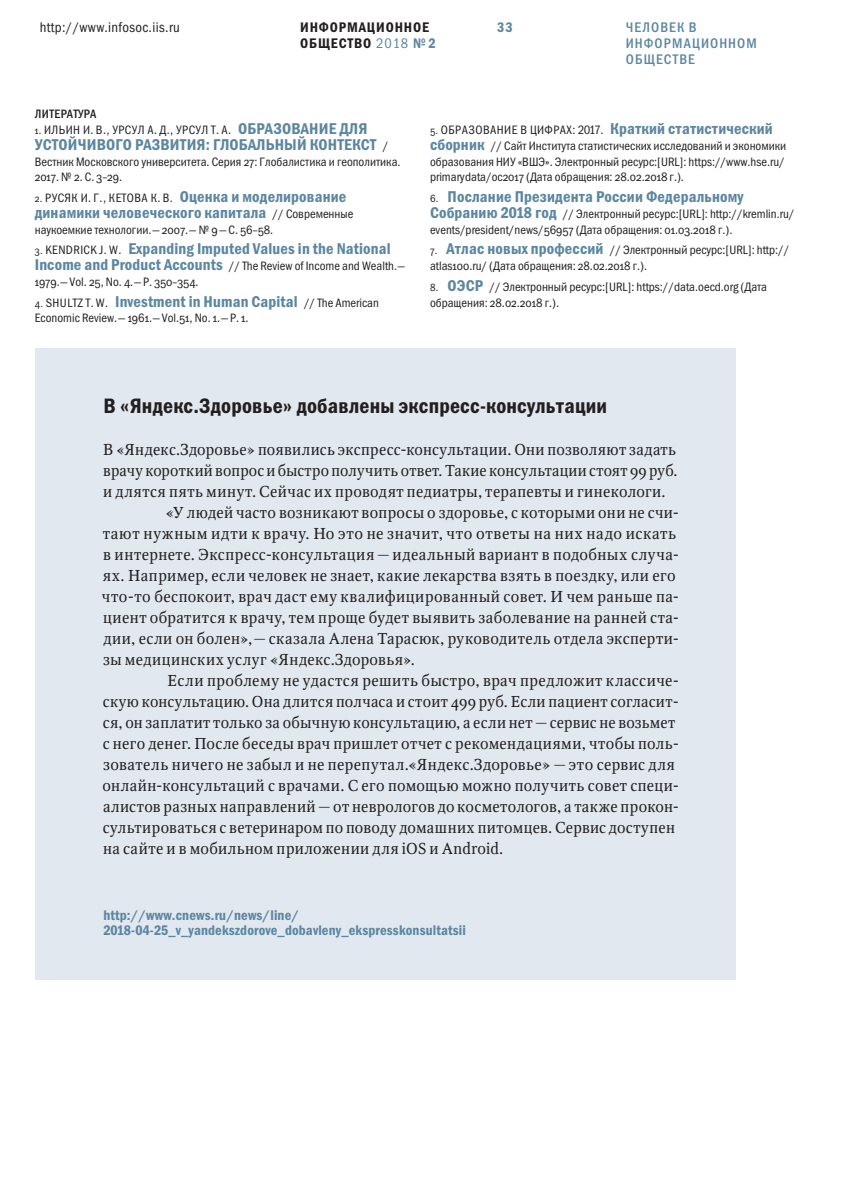
<style>
.page{position:relative;width:844px;height:1191px;background:#fff}
.page>*{position:absolute;margin:0;border:0;box-sizing:border-box;transform-origin:0 0}
.t1{font:21px "Franklin Gothic Demi Cond ITC";letter-spacing:.01em;color:#231f20}
.t2{font:15.75px "Octava";letter-spacing:.025em;color:#231f20}
.t3{font:15.75px "Franklin Gothic Demi Cond ITC";letter-spacing:.01em;color:#5c87a1}
.t4{font:14px/15.8px "Franklin Gothic Demi Cond ITC";letter-spacing:.01em;color:#5c87a1}
.t5{font:14px/15.8px "Franklin Gothic Medi Cond ITC";letter-spacing:.075em;color:#5c87a1}
.t6{font:14px/15.8px "Franklin Gothic Demi Cond ITC";letter-spacing:.06em;color:#231f20}
.t7{font:14px "Franklin Gothic Book Cond ITC";letter-spacing:.025em;color:#231f20}
.t8{font:12.25px/15.8px "Franklin Gothic Book Cond ITC";color:#231f20}
.t9{font:12.25px "Franklin Gothic Book Cond ITC";letter-spacing:.035em;color:#231f20}
.t10{font:12.25px "Franklin Gothic Medi Cond ITC";letter-spacing:.035em;color:#231f20}
.s1{font-family:"Franklin Gothic Book Cond ITC";color:#5c87a1}
.s2{color:#5c87a1}
.s3{font-size:10.5px}
.s4{font-family:"Franklin Gothic Demi Cond ITC";font-size:15.75px;color:#5c87a1}
.s5{font-family:"Franklin Gothic Book Cond ITC";font-size:12.25px;color:#231f20}
.s6{font-family:"Franklin Gothic Book Cond ITC";font-size:10.5px;color:#231f20}
</style>
<div class="page">
<div style="left:35px;top:348px;width:700px;height:631px;background:#e1e8ef"></div>
<p class="t7" style="left:40px;top:19px;width:141px">http://www.infosoc.iis.ru</p>
<p class="t4" style="left:497px;top:19px;width:17px">33</p>
<p class="t6" style="left:300px;top:19px;width:137px">ИНФОРМАЦИОННОЕ<br>ОБЩЕСТВО <span class="s1">2018</span> <span class="s2">№ 2</span></p>
<p class="t5" style="left:625px;top:19px;width:132px">ЧЕЛОВЕК В<br>ИНФОРМАЦИОННОМ<br>ОБЩЕСТВЕ</p>
<p class="t10" style="left:35px;top:107px;width:63px">ЛИТЕРАТУРА</p>
<p class="t9" style="left:35px;top:123px;width:334px"><span class="s3">1.</span> ИЛЬИН И. В., УРСУЛ А. Д., УРСУЛ Т. А. <span class="s4">ОБРАЗОВАНИЕ ДЛЯ</span></p>
<p class="t3" style="left:35px;top:135px;width:355px">УСТОЙЧИВОГО РАЗВИТИЯ: ГЛОБАЛЬНЫЙ КОНТЕКСТ <span class="s5">/</span></p>
<p class="t8" style="left:35px;top:154px;width:367px">Вестник Московского университета. Серия 27: Глобалистика и геополитика.<br>2017. № 2. С. 3–29.</p>
<p class="t9" style="left:35px;top:191px;width:313px"><span class="s3">2.</span> РУСЯК И. Г., КЕТОВА К. В. <span class="s4">Оценка и моделирование</span></p>
<p class="t3" style="left:35px;top:203px;width:320px">динамики человеческого капитала <span class="s5">// Современные</span></p>
<p class="t8" style="left:35px;top:222px;width:240px">наукоемкие технологии.— 2007.— № 9— С. 56–58.</p>
<p class="t3" style="left:35px;top:240px;width:357px"><span class="s6">3.</span> <span class="s5">KENDRICK J. W.</span> Expanding Imputed Values in the National</p>
<p class="t8" style="left:35px;top:258px;width:372px"><span class="s4">Income and Product Accounts</span> // The Review of Income and Wealth.—<br>1979.— Vol. 25, No. 4.— P. 350–354.</p>
<p class="t3" style="left:35px;top:292px;width:346px"><span class="s6">4.</span> <span class="s5">SHULTZ T. W.</span> Investment in Human Capital <span class="s5">// The American</span></p>
<p class="t8" style="left:35px;top:310px;width:215px">Economic Review.— 1961.— Vol.51, No. 1.— P. 1.</p>
<p class="t8" style="left:430px;top:122px;width:358px"><span class="s3">5.</span> ОБРАЗОВАНИЕ В ЦИФРАХ: 2017. <span class="s4">Краткий статистический сборник</span> // Сайт Института статистических исследований и экономики образования НИУ «ВШЭ». Электронный ресурс:[URL]: https://www.hse.ru/ primarydata/oc2017 (Дата обращения: 28.02.2018 г.).</p>
<p class="t3" style="left:430px;top:187px;width:315px"><span class="s6">6.</span> Послание Президента России Федеральному</p>
<p class="t8" style="left:430px;top:206px;width:366px"><span class="s4">Собранию 2018 год</span> // Электронный ресурс:[URL]: http://kremlin.ru/ events/president/news/56957 (Дата обращения: 01.03.2018 г.).</p>
<p class="t8" style="left:430px;top:242px;width:361px"><span class="s3">7.</span> <span class="s4">Атлас новых профессий</span> // Электронный ресурс:[URL]: http:// atlas100.ru/ (Дата обращения: 28.02.2018 г.).</p>
<p class="t8" style="left:430px;top:279px;width:338px"><span class="s3">8.</span> <span class="s4">ОЭСР</span> // Электронный ресурс:[URL]: https://data.oecd.org (Дата обращения: 28.02.2018 г.).</p>
<h1 class="t1" style="left:103px;top:393px;width:505px">В «Яндекс.Здоровье» добавлены экспресс-консультации</h1>
<p class="t2" style="left:103px;top:439px;width:574px">В «Яндекс.Здоровье» появились экспресс-консультации. Они позволяют задать</p>
<p class="t2" style="left:103px;top:460px;width:575px">врачу короткий вопрос и быстро получить ответ. Такие консультации стоят 99 руб.</p>
<p class="t2" style="left:103px;top:481px;width:564px">и длятся пять минут. Сейчас их проводят педиатры, терапевты и гинекологи.</p>
<p class="t2" style="left:165px;top:502px;width:515px">«У людей часто возникают вопросы о здоровье, с которыми они не счи-</p>
<p class="t2" style="left:103px;top:523px;width:574px">тают нужным идти к врачу. Но это не значит, что ответы на них надо искать</p>
<p class="t2" style="left:103px;top:544px;width:577px">в интернете. Экспресс-консультация— идеальный вариант в подобных случа-</p>
<p class="t2" style="left:103px;top:565px;width:574px">ях. Например, если человек не знает, какие лекарства взять в поездку, или его</p>
<p class="t2" style="left:102px;top:586px;width:578px">что-то беспокоит, врач даст ему квалифицированный совет. И чем раньше па-</p>
<p class="t2" style="left:103px;top:607px;width:577px">циент обратится к врачу, тем проще будет выявить заболевание на ранней ста-</p>
<p class="t2" style="left:103px;top:628px;width:577px">дии, если он болен»,— сказала Алена Тарасюк, руководитель отдела эксперти-</p>
<p class="t2" style="left:103px;top:649px;width:313px">зы медицинских услуг «Яндекс.Здоровья».</p>
<p class="t2" style="left:167px;top:670px;width:513px">Если проблему не удастся решить быстро, врач предложит классиче-</p>
<p class="t2" style="left:103px;top:691px;width:577px">скую консультацию. Она длится полчаса и стоит 499 руб. Если пациент согласит-</p>
<p class="t2" style="left:103px;top:712px;width:574px">ся, он заплатит только за обычную консультацию, а если нет— сервис не возьмет</p>
<p class="t2" style="left:103px;top:733px;width:577px">с него денег. После беседы врач пришлет отчет с рекомендациями, чтобы поль-</p>
<p class="t2" style="left:103px;top:754px;width:573px">зователь ничего не забыл и не перепутал.«Яндекс.Здоровье»— это сервис для</p>
<p class="t2" style="left:102px;top:775px;width:578px">онлайн-консультаций с врачами. С его помощью можно получить совет специ-</p>
<p class="t2" style="left:103px;top:796px;width:577px">алистов разных направлений— от неврологов до косметологов, а также прокон-</p>
<p class="t2" style="left:103px;top:817px;width:573px">сультироваться с ветеринаром по поводу домашних питомцев. Сервис доступен</p>
<p class="t2" style="left:103px;top:838px;width:401px">на сайте и в мобильном приложении для iOS и Android.</p>
<p class="t4" style="left:103px;top:907px;width:364px">http://www.cnews.ru/news/line/<br>2018-04-25_v_yandekszdorove_dobavleny_ekspresskonsultatsii</p>
</div>
